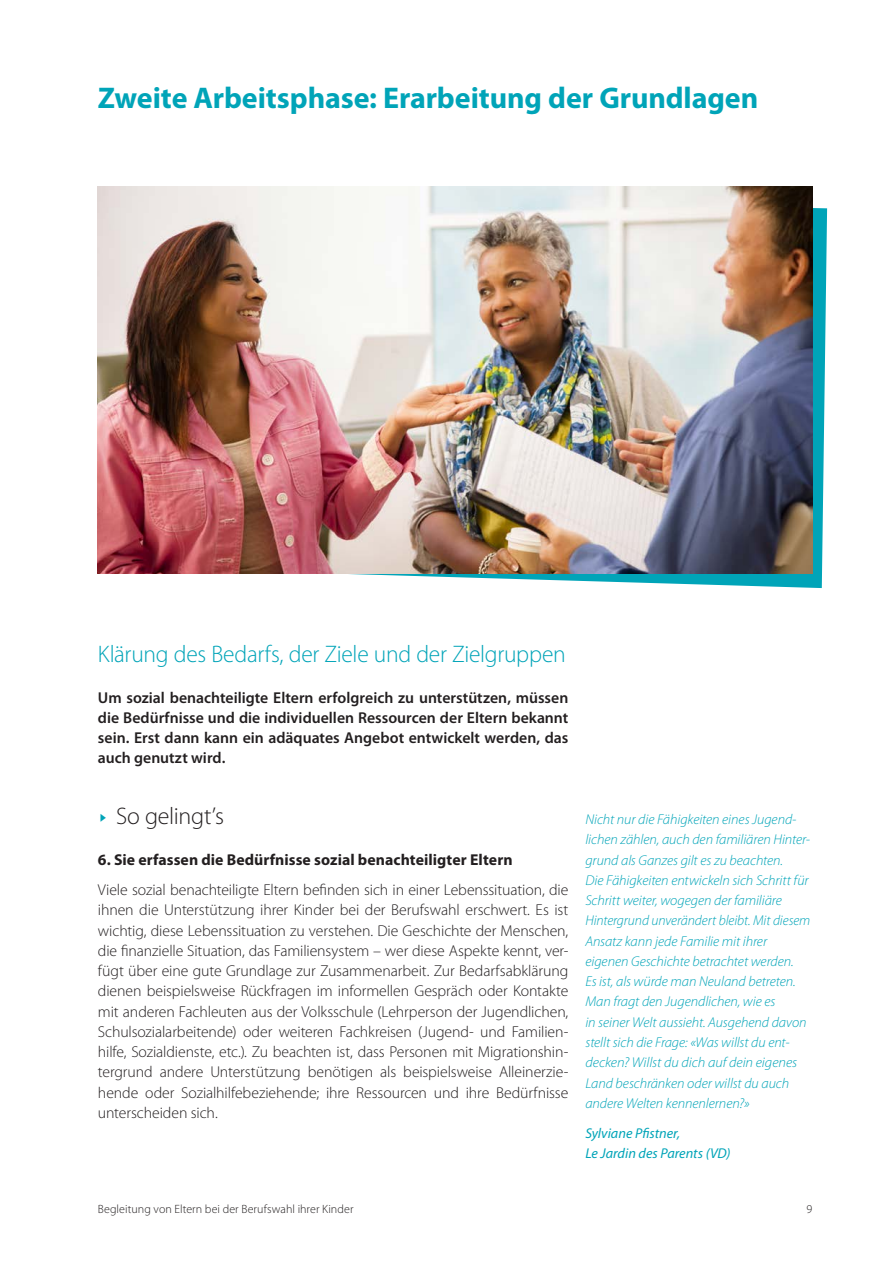
<style>
.page{position:relative;width:893px;height:1263px;background:#fff}
.page>*{position:absolute;margin:0;border:0;box-sizing:border-box;transform-origin:0 0}
.t1{font:700 30px "Myriad Pro";letter-spacing:-.005em;color:#00a4b8}
.t2{font:300 24px "Myriad Pro";letter-spacing:-.01em;color:#00a4b8}
.t3{font:300 24px "Myriad Pro";letter-spacing:-.01em;color:#231f20}
.t4{font:300 15.75px/20.2px "Myriad Pro";letter-spacing:-.01em;color:#231f20;text-align:justify}
.t5{font:600 15.75px/20.2px "Myriad Pro";color:#231f20;text-align:justify}
.t6{font:700 15.75px "Myriad Pro";letter-spacing:.005em;color:#231f20}
.t7{font:italic 300 14.25px/20.2px "Myriad Pro";letter-spacing:-.005em;color:#00a4b8}
.t8{font:italic 14.25px/20.2px "Myriad Pro";color:#00a4b8}
.t9{font:300 12px "Myriad Pro";letter-spacing:.005em;color:#231f20}
</style>
<div class="page">
<svg style="left:111px;top:192px;width:716px;height:396px"></svg>
<img style="left:98px;top:186px;width:714px;height:387px">
<h1 class="t1" style="left:98px;top:81px;width:662px">Zweite Arbeitsphase: Erarbeitung der Grundlagen</h1>
<h2 class="t2" style="left:98px;top:641px;width:469px">Klärung des Bedarfs, der Ziele und der Zielgruppen</h2>
<p class="t5" style="left:98px;top:687px;width:472px">Um sozial benachteiligte Eltern erfolgreich zu unterstützen, müssen die Bedürfnisse und die individuellen Ressourcen der Eltern bekannt sein. Erst dann kann ein adäquates Angebot entwickelt werden, das auch genutzt wird.</p>
<h2 class="t3" style="left:116px;top:803px;width:109px">So gelingt’s</h2>
<p class="t6" style="left:98px;top:850px;width:416px">6. Sie erfassen die Bedürfnisse sozial benachteiligter Eltern</p>
<p class="t4" style="left:98px;top:880px;width:472px">Viele sozial benachteiligte Eltern befinden sich in einer Lebenssituation, die ihnen die Unterstützung ihrer Kinder bei der Berufswahl erschwert. Es ist wichtig, diese Lebenssituation zu verstehen. Die Geschichte der Menschen, die finanzielle Situation, das Familiensystem – wer diese Aspekte kennt, ver&shy;fügt über eine gute Grundlage zur Zusammenarbeit. Zur Bedarfsabklärung dienen beispielsweise Rückfragen im informellen Gespräch oder Kontakte mit anderen Fachleuten aus der Volksschule (Lehrperson der Jugendlichen, Schulsozialarbeitende) oder weiteren Fachkreisen (Jugend- und Familien&shy;hilfe, Sozialdienste, etc.). Zu beachten ist, dass Personen mit Migrationshin&shy;tergrund andere Unterstützung benötigen als beispielsweise Alleinerzie&shy;hende oder Sozialhilfebeziehende; ihre Ressourcen und ihre Bedürfnisse unterscheiden sich.</p>
<p class="t7" style="left:585px;top:810px;width:226px">Nicht nur die Fähigkeiten eines Jugend&shy;lichen zählen, auch den familiären Hinter&shy;grund als Ganzes gilt es zu beachten.<br>Die Fähigkeiten entwickeln sich Schritt für Schritt weiter, wogegen der familiäre Hintergrund unverändert bleibt. Mit diesem Ansatz kann jede Familie mit ihrer eigenen Geschichte betrachtet werden.<br>Es ist, als würde man Neuland betreten.<br>Man fragt den Jugendlichen, wie es<br>in seiner Welt aussieht. Ausgehend davon stellt sich die Frage: «Was willst du ent&shy;decken? Willst du dich auf dein eigenes Land beschränken oder willst du auch andere Welten kennenlernen?»</p>
<p class="t8" style="left:585px;top:1123px;width:147px">Sylviane Pfistner,<br>Le Jardin des Parents (VD)</p>
<p class="t9" style="left:98px;top:1202px;width:257px">Begleitung von Eltern bei der Berufswahl ihrer Kinder</p>
<p class="t9" style="left:806px;top:1202px;width:7px">9</p>
</div>
